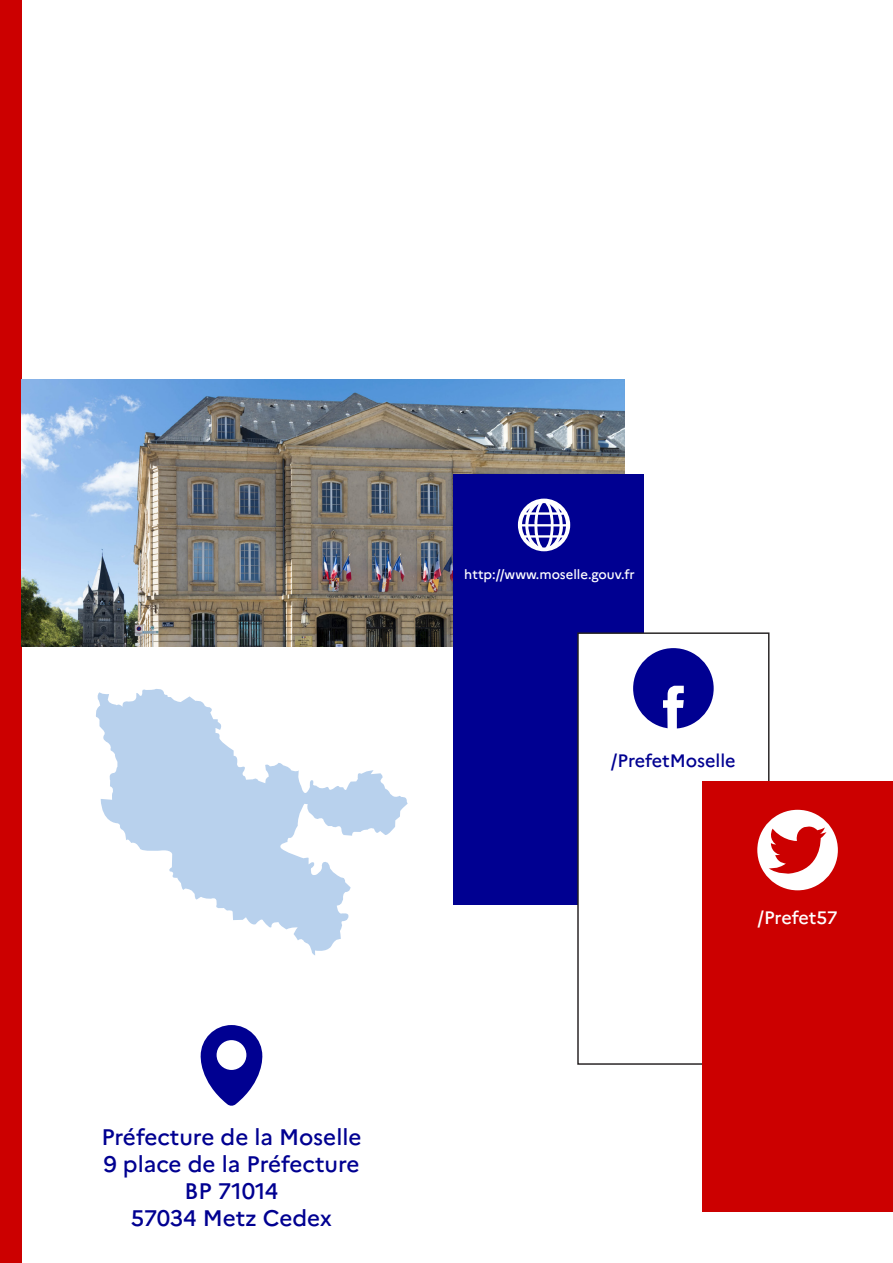
<style>
.page{position:relative;width:893px;height:1263px;background:#fff}
.page>*{position:absolute;margin:0;border:0;box-sizing:border-box;transform-origin:0 0}
.t1{font:500 22.5px/27px "Marianne";letter-spacing:-.005em;color:#000091}
.t2{font:500 18px "Marianne";letter-spacing:-.005em;color:#000091}
.t3{font:500 18px "Marianne";letter-spacing:-.005em;color:#fff}
.t4{font:500 13.05px "Marianne";color:#fff}
</style>
<div class="page">
<div style="left:0;top:0;width:21px;height:1263px;background:#c00"></div>
<img style="left:22px;top:380px;width:602px;height:267px">
<div style="left:453px;top:474px;width:191px;height:431px;background:#000091"></div>
<div style="left:578px;top:633px;width:191px;height:431px;background:#fff"></div>
<div style="left:577px;top:632px;width:192px;height:433px;border:1px solid #231f20"></div>
<div style="left:702px;top:781px;width:191px;height:431px;background:#c00"></div>
<svg style="left:96px;top:689px;width:312px;height:266px"></svg>
<svg style="left:200px;top:1025px;width:63px;height:81px"></svg>
<div style="left:217px;top:1040px;width:29px;height:30px;background:#fff;border-radius:50%"></div>
<svg style="left:518px;top:499px;width:52px;height:52px"></svg>
<div style="left:633px;top:648px;width:81px;height:81px;background:#000091;border-radius:50%"></div>
<svg style="left:663px;top:686px;width:21px;height:43px"></svg>
<div style="left:757px;top:810px;width:81px;height:80px;background:#fff;border-radius:50%"></div>
<svg style="left:769px;top:826px;width:57px;height:48px"></svg>
<p class="t1" style="left:101px;top:1123px;width:262px">Préfecture de la Moselle<br>9 place de la Préfecture</p>
<p class="t1" style="left:184px;top:1177px;width:95px">BP 71014</p>
<p class="t1" style="left:131px;top:1204px;width:203px">57034 Metz Cedex</p>
<p class="t4" style="left:464px;top:567px;width:172px">http://www.moselle.gouv.fr</p>
<p class="t2" style="left:611px;top:750px;width:126px">/PrefetMoselle</p>
<p class="t3" style="left:757px;top:906px;width:82px">/Prefet57</p>
</div>
